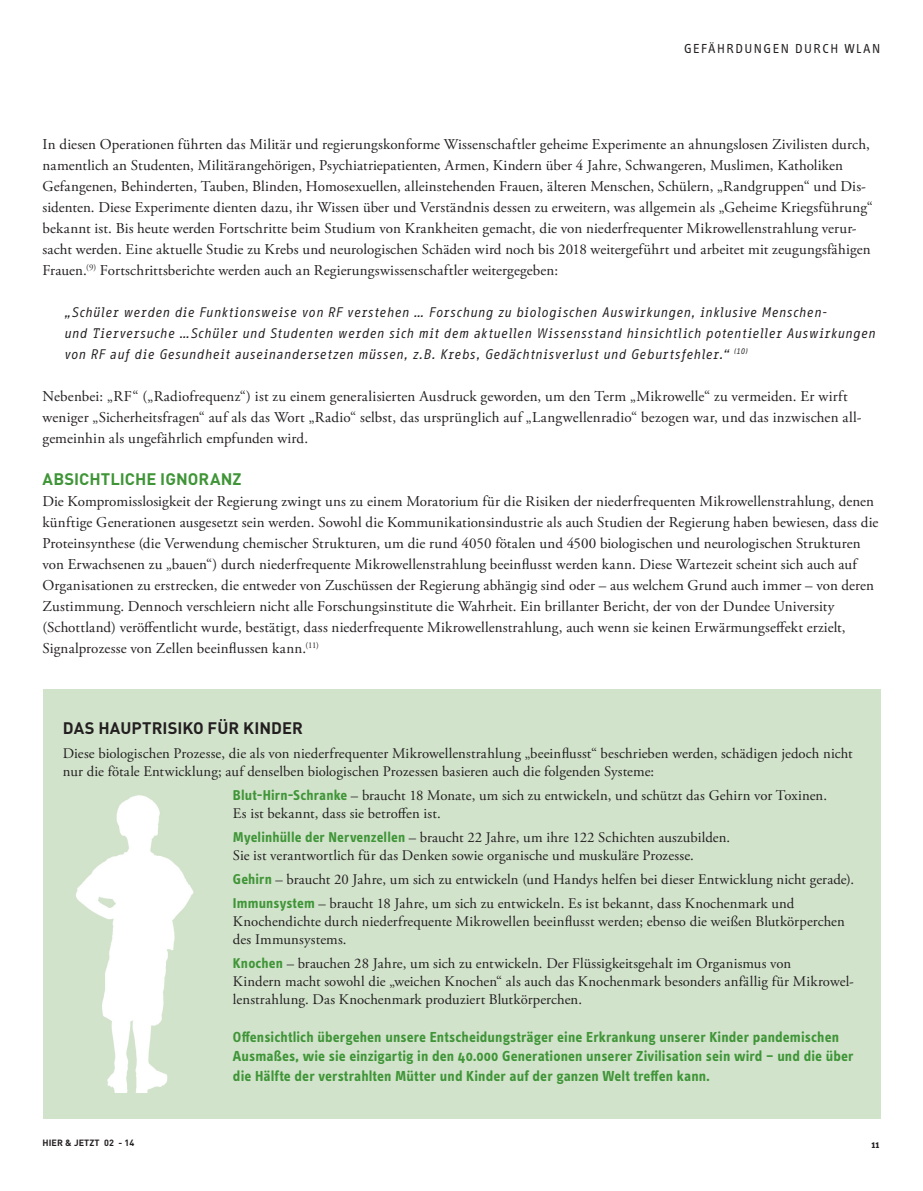
<style>
.page{position:relative;width:923px;height:1191px;background:#fff}
.page>*{position:absolute;margin:0;border:0;box-sizing:border-box;transform-origin:0 0}
.t1{font:700 16.5px "DIN";letter-spacing:.005em;color:#231f20}
.t2{font:700 16.5px "DIN";color:#3f9537}
.t3{font:15px/21px "Adobe Garamond Pro";letter-spacing:.01em;color:#231f20}
.t4{font:700 15px/19.5px "Info OT Text";letter-spacing:.005em;color:#3f9537}
.t5{font:14.7px/18px "Adobe Garamond Pro";letter-spacing:.01em;color:#231f20}
.t6{font:italic 13.5px/21px "Info Office";letter-spacing:.005em;color:#231f20}
.t7{font:13.5px "Info OT Text";letter-spacing:.11em;color:#231f20}
.t8{font:700 10.5px "Info OT Text";color:#231f20}
.t9{font:700 9px "DIN";letter-spacing:.01em;color:#231f20}
.s1{font-family:"Info OT Text";font-weight:700;color:#3f9537}
</style>
<div class="page">
<div style="left:43px;top:688px;width:837px;height:430px;background:#d2e3cc"></div>
<img style="left:76px;top:795px;width:118px;height:297px">
<p class="t7" style="left:684px;top:40px;width:198px">GEFÄHRDUNGEN DURCH WLAN</p>
<p class="t3" style="left:43px;top:134px;width:832px">In diesen Operationen führten das Militär und regierungskonforme Wissenschaftler geheime Experimente an ahnungslosen Zivilisten durch, namentlich an Studenten, Militärangehörigen, Psychiatriepatienten, Armen, Kindern über 4 Jahre, Schwangeren, Muslimen, Katholiken Gefangenen, Behinderten, Tauben, Blinden, Homosexuellen, alleinstehenden Frauen, älteren Menschen, Schülern, „Randgruppen“ und Dis&shy;sidenten. Diese Experimente dienten dazu, ihr Wissen über und Verständnis dessen zu erweitern, was allgemein als „Geheime Kriegsführung“ bekannt ist. Bis heute werden Fortschritte beim Studium von Krankheiten gemacht, die von niederfrequenter Mikrowellenstrahlung verur&shy;sacht werden. Eine aktuelle Studie zu Krebs und neurologischen Schäden wird noch bis 2018 weitergeführt und arbeitet mit zeugungsfähigen Frauen.<sup>(9)</sup> Fortschrittsberichte werden auch an Regierungswissenschaftler weitergegeben:</p>
<p class="t6" style="left:64px;top:301px;width:813px">„Schüler werden die Funktionsweise von RF verstehen … Forschung zu biologischen Auswirkungen, inklusive Menschen-<br>und Tierversuche …Schüler und Studenten werden sich mit dem aktuellen Wissensstand hinsichtlich potentieller Auswirkungen von RF auf die Gesundheit auseinandersetzen müssen, z.B. Krebs, Gedächtnisverlust und Geburtsfehler.“ <sup>(10)</sup></p>
<p class="t3" style="left:43px;top:386px;width:820px">Nebenbei: „RF“ („Radiofrequenz“) ist zu einem generalisierten Ausdruck geworden, um den Term „Mikrowelle“ zu vermeiden. Er wirft weniger „Sicherheitsfragen“ auf als das Wort „Radio“ selbst, das ursprünglich auf „Langwellenradio“ bezogen war, und das inzwischen all&shy;gemeinhin als ungefährlich empfunden wird.</p>
<p class="t2" style="left:43px;top:468px;width:201px">ABSICHTLICHE IGNORANZ</p>
<p class="t3" style="left:43px;top:491px;width:837px">Die Kompromisslosigkeit der Regierung zwingt uns zu einem Moratorium für die Risiken der niederfrequenten Mikrowellenstrahlung, denen künftige Generationen ausgesetzt sein werden. Sowohl die Kommunikationsindustrie als auch Studien der Regierung haben bewiesen, dass die Proteinsynthese (die Verwendung chemischer Strukturen, um die rund 4050 fötalen und 4500 biologischen und neurologischen Strukturen von Erwachsenen zu „bauen“) durch niederfrequente Mikrowellenstrahlung beeinflusst werden kann. Diese Wartezeit scheint sich auch auf Organisationen zu erstrecken, die entweder von Zuschüssen der Regierung abhängig sind oder – aus welchem Grund auch immer – von deren Zustimmung. Dennoch verschleiern nicht alle Forschungsinstitute die Wahrheit. Ein brillanter Bericht, der von der Dundee University (Schottland) veröffentlicht wurde, bestätigt, dass niederfrequente Mikrowellenstrahlung, auch wenn sie keinen Erwärmungseffekt erzielt, Signalprozesse von Zellen beeinflussen kann.<sup>(11)</sup></p>
<p class="t1" style="left:63px;top:717px;width:241px">DAS HAUPTRISIKO FÜR KINDER</p>
<p class="t5" style="left:63px;top:745px;width:791px">Diese biologischen Prozesse, die als von niederfrequenter Mikrowellenstrahlung „beeinflusst“ beschrieben werden, schädigen jedoch nicht nur die fötale Entwicklung; auf denselben biologischen Prozessen basieren auch die folgenden Systeme:</p>
<p class="t5" style="left:233px;top:787px;width:595px"><span class="s1">Blut-Hirn-Schranke</span> – braucht 18 Monate, um sich zu entwickeln, und schützt das Gehirn vor Toxinen.<br>Es ist bekannt, dass sie betroffen ist.</p>
<p class="t5" style="left:233px;top:829px;width:498px"><span class="s1">Myelinhülle der Nervenzellen</span> – braucht 22 Jahre, um ihre 122 Schichten auszubilden.<br>Sie ist verantwortlich für das Denken sowie organische und muskuläre Prozesse.</p>
<p class="t5" style="left:233px;top:868px;width:622px;line-height:24px"><span class="s1">Gehirn</span> – braucht 20 Jahre, um sich zu entwickeln (und Handys helfen bei dieser Entwicklung nicht gerade).<br><span class="s1">Immunsystem</span> – braucht 18 Jahre, um sich zu entwickeln. Es ist bekannt, dass Knochenmark und</p>
<p class="t5" style="left:233px;top:913px;width:613px">Knochendichte durch niederfrequente Mikrowellen beeinflusst werden; ebenso die weißen Blutkörperchen des Immunsystems.</p>
<p class="t5" style="left:233px;top:955px;width:622px"><span class="s1">Knochen</span> – brauchen 28 Jahre, um sich zu entwickeln. Der Flüssigkeitsgehalt im Organismus von<br>Kindern macht sowohl die „weichen Knochen“ als auch das Knochenmark besonders anfällig für Mikrowel&shy;lenstrahlung. Das Knochenmark produziert Blutkörperchen.</p>
<p class="t4" style="left:233px;top:1026px;width:622px">Offensichtlich übergehen unsere Entscheidungsträger eine Erkrankung unserer Kinder pandemischen<br>Ausmaßes, wie sie einzigartig in den 40.000 Generationen unserer Zivilisation sein wird – und die über die Hälfte der verstrahlten Mütter und Kinder auf der ganzen Welt treffen kann.</p>
<p class="t9" style="left:43px;top:1137px;width:93px">HIER &amp; JETZT 02 - 14</p>
<p class="t8" style="left:871px;top:1138px;width:9px">11</p>
</div>
